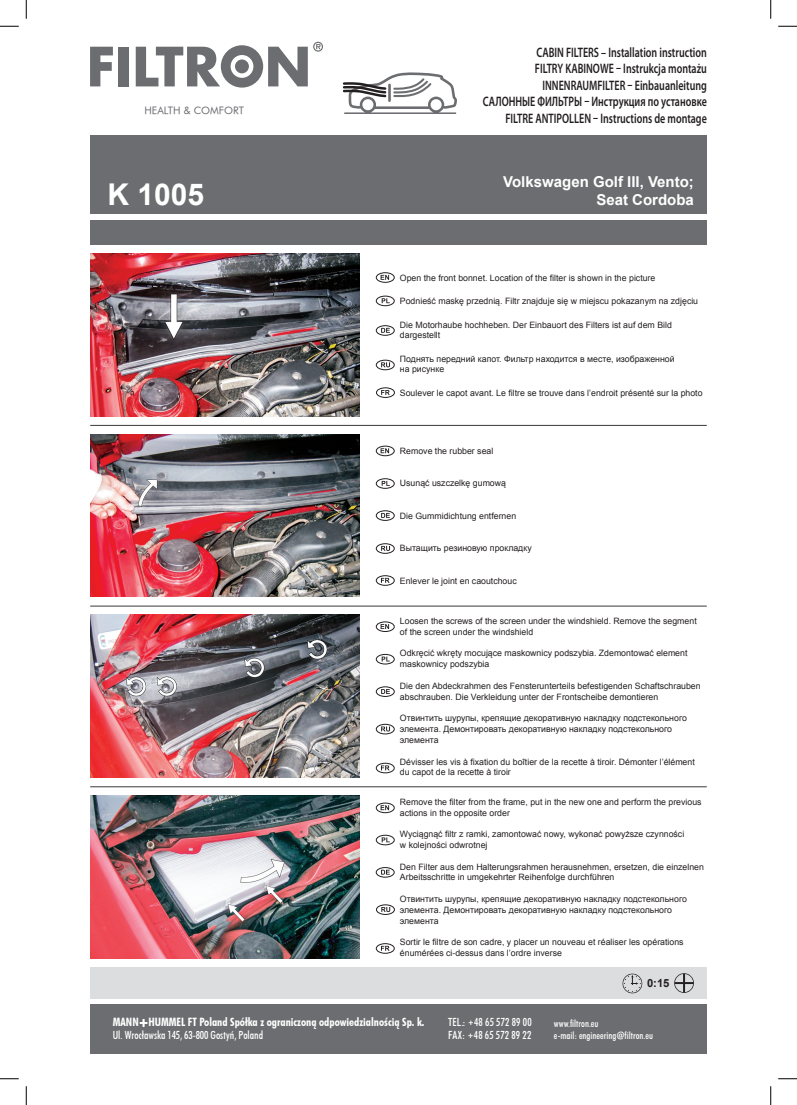
<style>
.page{position:relative;width:797px;height:1105px;background:#fff}
.page>*{position:absolute;margin:0;border:0;box-sizing:border-box;transform-origin:0 0}
.t1{font:700 30px "Arial";color:#fff}
.t2{font:700 15px/18px "Arial";color:#fff;text-align:right}
.t3{font:600 13.75px/16.5px "Myriad Pro";color:#231f20;text-align:right;scale:.73 1}
.t4{font:11.5px "Futura Bd Cn AT";color:#fff}
.t5{font:11.25px/12.5px "Futura Md Cn AT";letter-spacing:.005em;color:#fff}
.t6{font:700 11.25px "Arial";color:#231f20}
.t7{font:10.38px "Futura Bk AT";color:#6c6d70}
.t8{font:10px/12.5px "Futura Md Cn AT";color:#fff}
.t9{font:8.75px/10.9px "Arial";color:#231f20}
.s1{font-family:"Futura Black AT";font-size:7.5px}
.s2{font-family:"Futura X Blk Cn AT";font-size:8.75px}
</style>
<div class="page">
<div style="left:90px;top:967px;width:617px;height:32px;background:#dcdddf"></div>
<div style="left:90px;top:1004px;width:617px;height:50px;background:#6c6d70"></div>
<svg style="left:140px;top:1019px;width:8px;height:8px"></svg>
<svg style="left:90px;top:47px;width:23px;height:39px"></svg>
<div style="left:119px;top:47px;width:10px;height:39px;background:#6c6d70"></div>
<svg style="left:136px;top:42px;width:187px;height:46px"></svg>
<div style="left:90px;top:135px;width:617px;height:79px;background:#6c6d70"></div>
<div style="left:90px;top:220px;width:617px;height:25px;background:#6c6d70"></div>
<svg style="left:343px;top:72px;width:114px;height:42px"></svg>
<hr style="left:90px;top:425px;width:617px;height:1px;background:#231f20">
<hr style="left:90px;top:606px;width:617px;height:1px;background:#231f20">
<hr style="left:90px;top:786px;width:617px;height:1px;background:#231f20">
<svg style="left:622px;top:974px;width:20px;height:19px"></svg>
<svg style="left:674px;top:973px;width:20px;height:20px"></svg>
<svg style="left:380px;top:275px;width:9px;height:5px"></svg>
<div style="left:376px;top:272px;width:18px;height:11px;border:1px solid #231f20;border-radius:50%"></div>
<svg style="left:381px;top:298px;width:9px;height:5px"></svg>
<div style="left:376px;top:296px;width:18px;height:10px;border:1px solid #231f20;border-radius:50%"></div>
<svg style="left:381px;top:328px;width:9px;height:5px"></svg>
<div style="left:376px;top:325px;width:18px;height:11px;border:1px solid #231f20;border-radius:50%"></div>
<svg style="left:381px;top:362px;width:9px;height:5px"></svg>
<div style="left:376px;top:360px;width:18px;height:10px;border:1px solid #231f20;border-radius:50%"></div>
<svg style="left:381px;top:390px;width:9px;height:5px"></svg>
<div style="left:376px;top:387px;width:19px;height:11px;border:1px solid #231f20;border-radius:50%"></div>
<svg style="left:380px;top:448px;width:9px;height:5px"></svg>
<div style="left:376px;top:446px;width:18px;height:10px;border:1px solid #231f20;border-radius:50%"></div>
<svg style="left:381px;top:481px;width:9px;height:5px"></svg>
<div style="left:376px;top:478px;width:18px;height:11px;border:1px solid #231f20;border-radius:50%"></div>
<svg style="left:381px;top:513px;width:9px;height:5px"></svg>
<div style="left:376px;top:510px;width:18px;height:11px;border:1px solid #231f20;border-radius:50%"></div>
<svg style="left:381px;top:546px;width:9px;height:5px"></svg>
<div style="left:376px;top:543px;width:18px;height:11px;border:1px solid #231f20;border-radius:50%"></div>
<svg style="left:381px;top:578px;width:8px;height:5px"></svg>
<div style="left:376px;top:575px;width:18px;height:11px;border:1px solid #231f20;border-radius:50%"></div>
<svg style="left:380px;top:624px;width:9px;height:5px"></svg>
<div style="left:376px;top:621px;width:18px;height:11px;border:1px solid #231f20;border-radius:50%"></div>
<svg style="left:381px;top:657px;width:9px;height:4px"></svg>
<div style="left:376px;top:654px;width:18px;height:10px;border:1px solid #231f20;border-radius:50%"></div>
<svg style="left:381px;top:689px;width:9px;height:5px"></svg>
<div style="left:376px;top:686px;width:18px;height:11px;border:1px solid #231f20;border-radius:50%"></div>
<svg style="left:381px;top:726px;width:9px;height:5px"></svg>
<div style="left:376px;top:724px;width:18px;height:10px;border:1px solid #231f20;border-radius:50%"></div>
<svg style="left:381px;top:765px;width:8px;height:5px"></svg>
<div style="left:376px;top:763px;width:18px;height:10px;border:1px solid #231f20;border-radius:50%"></div>
<svg style="left:380px;top:805px;width:9px;height:5px"></svg>
<div style="left:376px;top:803px;width:18px;height:10px;border:1px solid #231f20;border-radius:50%"></div>
<svg style="left:382px;top:837px;width:8px;height:5px"></svg>
<div style="left:376px;top:835px;width:18px;height:10px;border:1px solid #231f20;border-radius:50%"></div>
<svg style="left:381px;top:870px;width:9px;height:5px"></svg>
<div style="left:376px;top:867px;width:18px;height:10px;border:1px solid #231f20;border-radius:50%"></div>
<svg style="left:381px;top:907px;width:9px;height:5px"></svg>
<div style="left:376px;top:904px;width:19px;height:11px;border:1px solid #231f20;border-radius:50%"></div>
<svg style="left:381px;top:946px;width:8px;height:5px"></svg>
<div style="left:376px;top:943px;width:18px;height:11px;border:1px solid #231f20;border-radius:50%"></div>
<img style="left:90px;top:254px;width:269px;height:162px">
<img style="left:90px;top:434px;width:269px;height:163px">
<img style="left:90px;top:615px;width:269px;height:162px">
<img style="left:90px;top:795px;width:269px;height:163px">
<svg style="left:0;top:25px;width:19px;height:2px"></svg>
<svg style="left:778px;top:25px;width:19px;height:2px"></svg>
<svg style="left:0;top:1078px;width:19px;height:1px"></svg>
<svg style="left:778px;top:1078px;width:19px;height:1px"></svg>
<svg style="left:25px;top:0;width:2px;height:19px"></svg>
<svg style="left:25px;top:1086px;width:2px;height:19px"></svg>
<svg style="left:770px;top:0;width:1px;height:19px"></svg>
<svg style="left:770px;top:1086px;width:1px;height:19px"></svg>
<p class="t7" style="left:144px;top:104px;width:101px">HEALTH &amp; COMFORT</p>
<h3 class="t3" style="left:483px;top:43px;width:308px">CABIN FILTERS – Installation instruction<br>FILTRY KABINOWE – Instrukcja montażu INNENRAUMFILTER – Einbauanleitung<br>САЛОННЫЕ ФИЛЬТРЫ – Инструкция по установке FILTRE ANTIPOLLEN – Instructions de montage</h3>
<h1 class="t1" style="left:107px;top:174px;width:98px">K 1005</h1>
<h2 class="t2" style="left:503px;top:173px;width:192px">Volkswagen Golf III, Vento;<br>Seat Cordoba</h2>
<p class="t9" style="left:400px;top:272px;width:257px">Open the front bonnet. Location of the filter is shown in the picture</p>
<p class="t9" style="left:400px;top:296px;width:300px">Podnieść maskę przednią. Filtr znajduje się w miejscu pokazanym na zdjęciu</p>
<p class="t9" style="left:400px;top:319px;width:273px">Die Motorhaube hochheben. Der Einbauort des Filters ist auf dem Bild dargestellt</p>
<p class="t9" style="left:400px;top:353px;width:276px">Поднять передний капот. Фильтр находится в месте, изображенной на рисунке</p>
<p class="t9" style="left:400px;top:387px;width:304px">Soulever le capot avant. Le filtre se trouve dans l’endroit présenté sur la photo</p>
<p class="t9" style="left:400px;top:446px;width:95px">Remove the rubber seal</p>
<p class="t9" style="left:400px;top:478px;width:108px">Usunąć uszczelkę gumową</p>
<p class="t9" style="left:400px;top:510px;width:118px">Die Gummidichtung entfernen</p>
<p class="t9" style="left:400px;top:543px;width:133px">Вытащить резиновую прокладку</p>
<p class="t9" style="left:400px;top:575px;width:118px">Enlever le joint en caoutchouc</p>
<p class="t9" style="left:400px;top:615px;width:298px">Loosen the screws of the screen under the windshield. Remove the segment of the screen under the windshield</p>
<p class="t9" style="left:400px;top:648px;width:289px">Odkręcić wkręty mocujące maskownicy podszybia. Zdemontować element maskownicy podszybia</p>
<p class="t9" style="left:400px;top:680px;width:302px">Die den Abdeckrahmen des Fensterunterteils befestigenden Schaftschrauben abschrauben. Die Verkleidung unter der Frontscheibe demontieren</p>
<p class="t9" style="left:400px;top:713px;width:288px">Отвинтить шурупы, крепящие декоративную накладку подстекольного элемента. Демонтировать декоративную накладку подстекольного элемента</p>
<p class="t9" style="left:400px;top:756px;width:296px">Dévisser les vis à fixation du boîtier de la recette à tiroir. Démonter l’élément du capot de la recette à tiroir</p>
<p class="t9" style="left:400px;top:796px;width:303px">Remove the filter from the frame, put in the new one and perform the previous actions in the opposite order</p>
<p class="t9" style="left:400px;top:829px;width:286px">Wyciągnąć filtr z ramki, zamontować nowy, wykonać powyższe czynności w kolejności odwrotnej</p>
<p class="t9" style="left:400px;top:861px;width:305px">Den Filter aus dem Halterungsrahmen herausnehmen, ersetzen, die einzelnen<br>Arbeitsschritte in umgekehrter Reihenfolge durchführen</p>
<p class="t9" style="left:400px;top:893px;width:288px">Отвинтить шурупы, крепящие декоративную накладку подстекольного элемента. Демонтировать декоративную накладку подстекольного элемента</p>
<p class="t9" style="left:400px;top:937px;width:285px">Sortir le filtre de son cadre, y placer un nouveau et réaliser les opérations énumérées ci-dessus dans l’ordre inverse</p>
<h3 class="t4" style="left:113px;top:1016px;width:313px">MANN+HUMMEL FT Poland Spółka z ograniczoną odpowiedzialnością Sp. k.</h3>
<p class="t5" style="left:113px;top:1029px;width:152px">Ul. Wrocławska 145, 63-800 Gostyń, Poland</p>
<p class="t6" style="left:647px;top:976px;width:24px">0:15</p>
<p class="t5" style="left:448px;top:1016px;width:85px">TEL.: <span class="s1">+</span>48 65 572 89 00<br>FAX: <span class="s1">+</span>48 65 572 89 22</p>
<p class="t8" style="left:554px;top:1017px;width:101px">www.filtron.eu<br>e-mail: engineering<span class="s2">@</span>filtron.eu</p>
</div>
